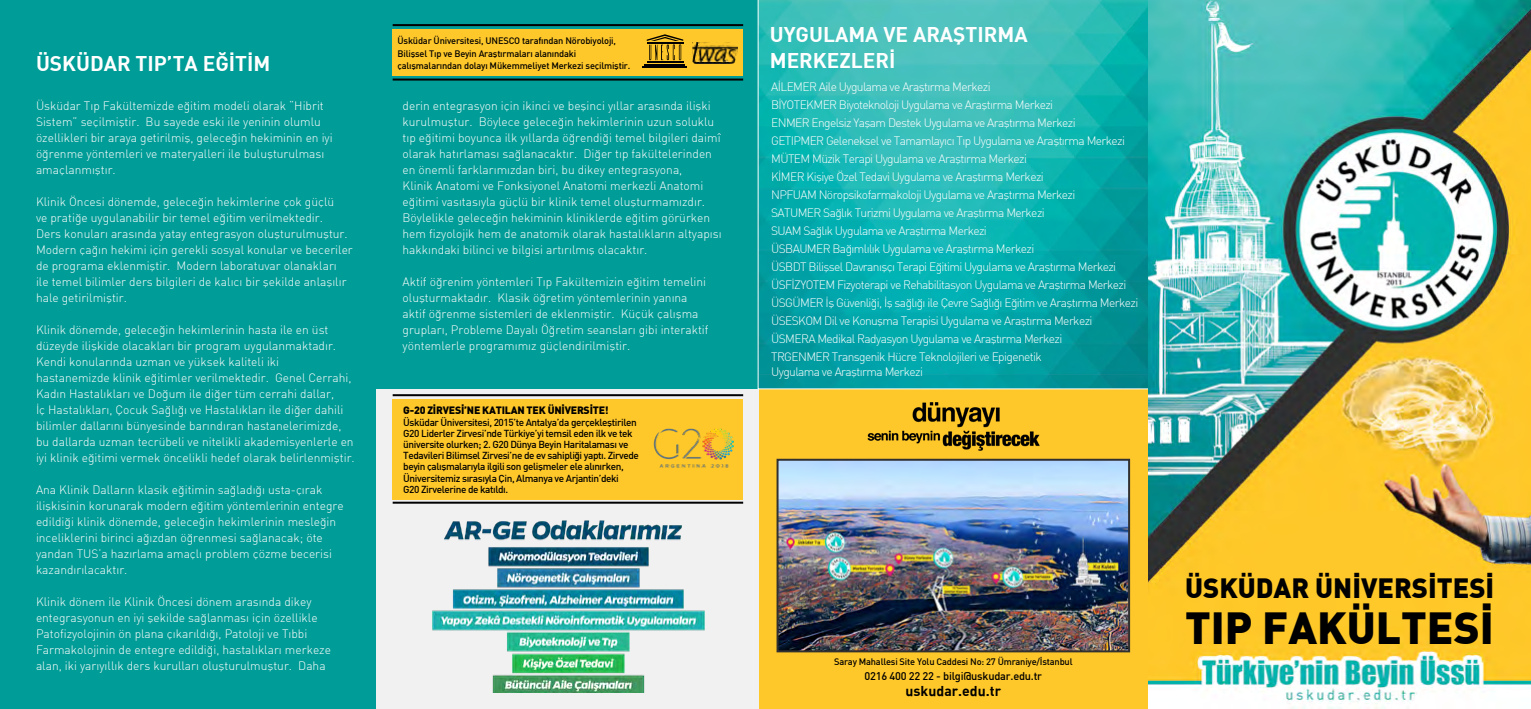
<style>
.page{position:relative;width:1531px;height:709px;background:#fff}
.page>*{position:absolute;margin:0;border:0;box-sizing:border-box;transform-origin:0 0}
.t1{font:44px "DINT Black";color:#000}
.t2{font:27.3px "DINT Black";color:#000}
.t3{font:20.9px/26px "DINT Bold";color:#fff}
.t4{font:700 14px "DIN";color:#000}
.t5{font:12px/16px "DINT Light";color:#fff}
.t6{font:12px/18px "DINT Light";letter-spacing:-.05em;color:#fff}
.t7{font:11px "DINT Medium";letter-spacing:-.02em;color:#000}
.t8{font:10.5px "DINT Black";letter-spacing:-.02em;color:#000}
.t9{font:10px/11.2px "DINT Medium";letter-spacing:-.04em;color:#000}
.t10{font:9.3px/12.4px "DINT Medium";letter-spacing:-.02em;color:#000}
</style>
<div class="page">
<div style="left:0;top:0;width:382px;height:709px;background:#009c97"></div>
<div style="left:370px;top:0;width:395px;height:389px;background:#009c97"></div>
<div style="left:758px;top:0;width:397px;height:709px;background:#ffc82a"></div>
<svg style="left:757px;top:0;width:391px;height:389px;background:#18b0af"></svg>
<img style="left:1148px;top:0;width:383px;height:709px">
<div style="left:376px;top:389px;width:382px;height:320px;background:#f1f1f2"></div>
<img style="left:432px;top:520px;width:273px;height:172px">
<div style="left:393px;top:29px;width:350px;height:47px;background:#ffc82a"></div>
<div style="left:393px;top:399px;width:350px;height:100px;background:#ffc82a"></div>
<hr style="left:393px;top:79px;width:350px;height:2px;background:#000">
<hr style="left:393px;top:501px;width:350px;height:2px;background:#000">
<hr style="left:393px;top:24px;width:350px;height:2px;background:#000">
<hr style="left:393px;top:394px;width:350px;height:2px;background:#000">
<img style="left:692px;top:43px;width:45px;height:20px">
<img style="left:653px;top:428px;width:81px;height:40px">
<img style="left:867px;top:403px;width:173px;height:48px">
<img style="left:779px;top:462px;width:348px;height:187px">
<div style="left:776px;top:459px;width:354px;height:193px;border:2px solid #323131"></div>
<hr style="left:647px;top:61px;width:36px;height:2px;background:#000">
<hr style="left:644px;top:64px;width:41px;height:1px;background:#000">
<hr style="left:642px;top:66px;width:45px;height:2px;background:#000">
<svg style="left:647px;top:34px;width:36px;height:26px"></svg>
<h3 class="t3" style="left:36px;top:49px;width:236px">ÜSKÜDAR TIP’TA EĞİTİM</h3>
<p class="t5" style="left:36px;top:97px;width:298px">Üsküdar Tıp Fakültemizde eğitim modeli olarak “Hibrit Sistem” seçilmiştir. Bu sayede eski ile yeninin olumlu özellikleri bir araya getirilmiş, geleceğin hekiminin en iyi öğrenme yöntemleri ve materyalleri ile buluşturulması amaçlanmıştır.</p>
<p class="t5" style="left:36px;top:193px;width:318px">Klinik Öncesi dönemde, geleceğin hekimlerine çok güçlü<br>ve pratiğe uygulanabilir bir temel eğitim verilmektedir.<br>Ders konuları arasında yatay entegrasyon oluşturulmuştur.<br>Modern çağın hekimi için gerekli sosyal konular ve beceriler de programa eklenmiştir. Modern laboratuvar olanakları<br>ile temel bilimler ders bilgileri de kalıcı bir şekilde anlaşılır hale getirilmiştir.</p>
<p class="t5" style="left:36px;top:321px;width:320px">Klinik dönemde, geleceğin hekimlerinin hasta ile en üst düzeyde ilişkide olacakları bir program uygulanmaktadır.<br>Kendi konularında uzman ve yüksek kaliteli iki hastanemizde klinik eğitimler verilmektedir. Genel Cerrahi, Kadın Hastalıkları ve Doğum ile diğer tüm cerrahi dallar,<br>İç Hastalıkları, Çocuk Sağlığı ve Hastalıkları ile diğer dahili bilimler dallarını bünyesinde barındıran hastanelerimizde, bu dallarda uzman tecrübeli ve nitelikli akademisyenlerle en iyi klinik eğitimi vermek öncelikli hedef olarak belirlenmiştir.</p>
<p class="t5" style="left:36px;top:481px;width:309px">Ana Klinik Dalların klasik eğitimin sağladığı usta-çırak ilişkisinin korunarak modern eğitim yöntemlerinin entegre edildiği klinik dönemde, geleceğin hekimlerinin mesleğin inceliklerini birinci ağızdan öğrenmesi sağlanacak; öte yandan TUS’a hazırlama amaçlı problem çözme becerisi kazandırılacaktır.</p>
<p class="t5" style="left:36px;top:593px;width:296px">Klinik dönem ile Klinik Öncesi dönem arasında dikey entegrasyonun en iyi şekilde sağlanması için özellikle Patofizyolojinin ön plana çıkarıldığı, Patoloji ve Tıbbi Farmakolojinin de entegre edildiği, hastalıkları merkeze alan, iki yarıyıllık ders kurulları oluşturulmuştur. Daha</p>
<p class="t10" style="left:397px;top:34px;width:234px">Üsküdar Üniversitesi, UNESCO tarafından Nörobiyoloji,<br>Bilişsel Tıp ve Beyin Araştırmaları alanındaki çalışmalarından dolayı Mükemmeliyet Merkezi seçilmiştir.</p>
<p class="t5" style="left:403px;top:97px;width:320px">derin entegrasyon için ikinci ve beşinci yıllar arasında ilişki kurulmuştur. Böylece geleceğin hekimlerinin uzun soluklu tıp eğitimi boyunca ilk yıllarda öğrendiği temel bilgileri daimî olarak hatırlaması sağlanacaktır. Diğer tıp fakültelerinden en önemli farklarımızdan biri, bu dikey entegrasyona,<br>Klinik Anatomi ve Fonksiyonel Anatomi merkezli Anatomi eğitimi vasıtasıyla güçlü bir klinik temel oluşturmamızdır.<br>Böylelikle geleceğin hekiminin kliniklerde eğitim görürken hem fizyolojik hem de anatomik olarak hastalıkların altyapısı hakkındaki bilinci ve bilgisi artırılmış olacaktır.</p>
<p class="t5" style="left:403px;top:273px;width:307px">Aktif öğrenim yöntemleri Tıp Fakültemizin eğitim temelini oluşturmaktadır. Klasik öğretim yöntemlerinin yanına aktif öğrenme sistemleri de eklenmiştir. Küçük çalışma grupları, Probleme Dayalı Öğretim seansları gibi interaktif yöntemlerle programımız güçlendirilmiştir.</p>
<p class="t8" style="left:403px;top:403px;width:207px">G-20 ZİRVESİ’NE KATILAN TEK ÜNİVERSİTE!</p>
<p class="t9" style="left:403px;top:416px;width:237px">Üsküdar Üniversitesi, 2015’te Antalya’da gerçekleştirilen G20 Liderler Zirvesi’nde Türkiye’yi temsil eden ilk ve tek üniversite olurken; 2. G20 Dünya Beyin Haritalaması ve Tedavileri Bilimsel Zirvesi’ne de ev sahipliği yaptı. Zirvede beyin çalışmalarıyla ilgili son gelişmeler ele alınırken, Üniversitemiz sırasıyla Çin, Almanya ve Arjantin’deki<br>G20 Zirvelerine de katıldı.</p>
<h3 class="t3" style="left:770px;top:21px;width:259px">UYGULAMA VE ARAŞTIRMA<br>MERKEZLERİ</h3>
<p class="t6" style="left:771px;top:77px;width:369px">AİLEMER Aile Uygulama ve Araştırma Merkezi<br>BİYOTEKMER Biyoteknoloji Uygulama ve Araştırma Merkezi<br>ENMER Engelsiz Yaşam Destek Uygulama ve Araştırma Merkezi<br>GETIPMER Geleneksel ve Tamamlayıcı Tıp Uygulama ve Araştırma Merkezi MÜTEM Müzik Terapi Uygulama ve Araştırma Merkezi<br>KİMER Kişiye Özel Tedavi Uygulama ve Araştırma Merkezi<br>NPFUAM Nöropsikofarmakoloji Uygulama ve Araştırma Merkezi<br>SATUMER Sağlık Turizmi Uygulama ve Araştırma Merkezi<br>SUAM Sağlık Uygulama ve Araştırma Merkezi<br>ÜSBAUMER Bağımlılık Uygulama ve Araştırma Merkezi<br>ÜSBDT Bilişsel Davranışçı Terapi Eğitimi Uygulama ve Araştırma Merkezi ÜSFİZYOTEM Fizyoterapi ve Rehabilitasyon Uygulama ve Araştırma Merkezi ÜSGÜMER İş Güvenliği, İş sağlığı ile Çevre Sağlığı Eğitim ve Araştırma Merkezi ÜSESKOM Dil ve Konuşma Terapisi Uygulama ve Araştırma Merkezi ÜSMERA Medikal Radyasyon Uygulama ve Araştırma Merkezi<br>TRGENMER Transgenik Hücre Teknolojileri ve Epigenetik</p>
<p class="t6" style="left:771px;top:362px;width:153px">Uygulama ve Araştırma Merkezi</p>
<p class="t10" style="left:834px;top:655px;width:240px">Saray Mahallesi Site Yolu Caddesi No: 27 Ümraniye/İstanbul</p>
<p class="t7" style="left:864px;top:669px;width:179px">0216 400 22 22 - bilgi@uskudar.edu.tr</p>
<p class="t4" style="left:905px;top:681px;width:97px">uskudar.edu.tr</p>
<h2 class="t2" style="left:1185px;top:569px;width:311px">ÜSKÜDAR ÜNİVERSİTESİ</h2>
<h1 class="t1" style="left:1185px;top:598px;width:310px">TIP FAKÜLTESİ</h1>
</div>
